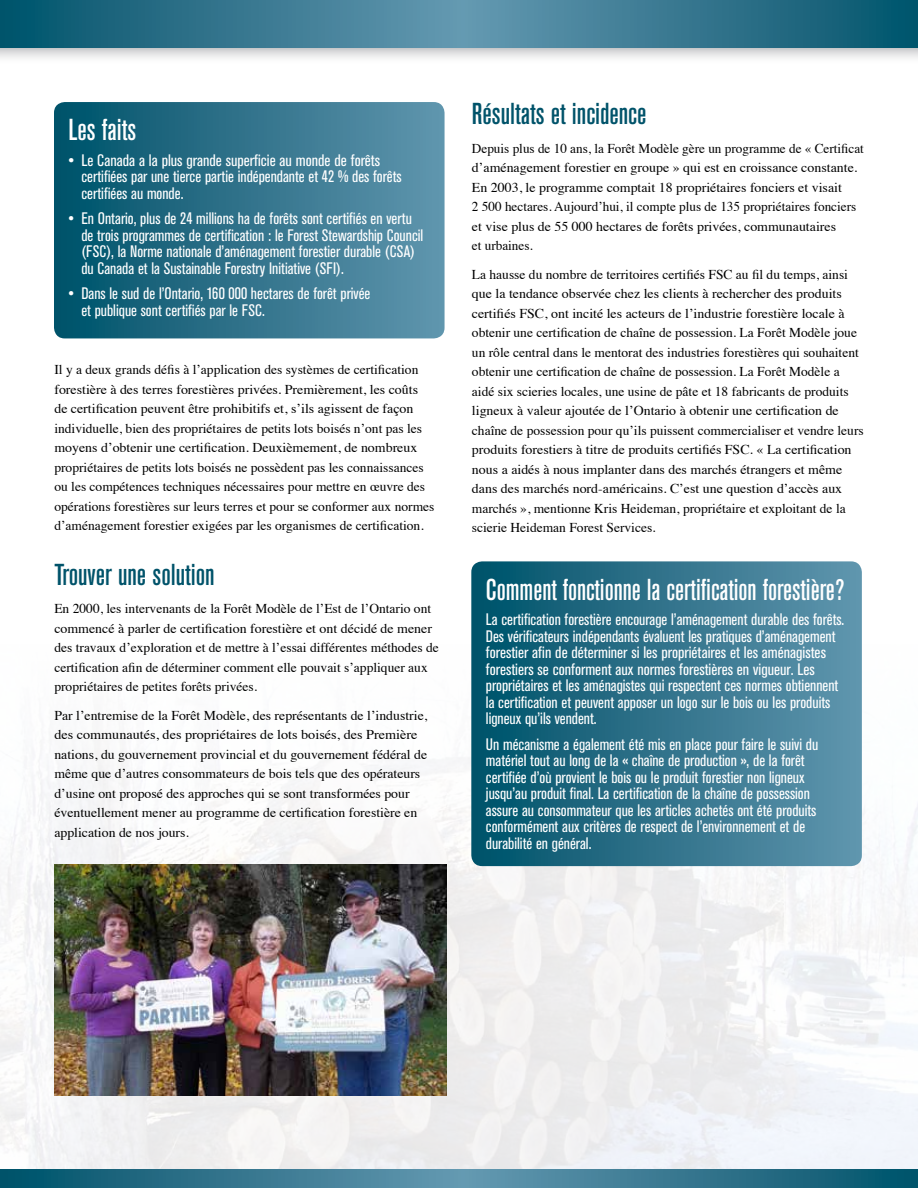
<style>
.page{position:relative;width:918px;height:1188px;background:#fff}
.page>*{position:absolute;margin:0;border:0;box-sizing:border-box;transform-origin:0 0}
.t1{font:500 condensed 30px "Akzidenz Grotesk BE";color:#fff;scale:.96 1}
.t2{font:500 condensed 30px "Akzidenz Grotesk BE";color:#00536a}
.t3{font:500 condensed 30px "Akzidenz Grotesk BE";color:#fff}
.t4{font:condensed 16.5px/16.5px "Akzidenz Grotesk BE";color:#fff}
.t5{font:13.5px/19.5px "Times";color:#000}
</style>
<div class="page">
<img style="left:0;top:740px;width:918px;height:429px">
<svg style="left:0;top:48px;width:918px;height:10px;background:#dedfe0"></svg>
<svg style="left:0;top:0;width:918px;height:48px;background:#34768e"></svg>
<svg style="left:0;top:1169px;width:918px;height:19px;background:#32758d"></svg>
<svg style="left:54px;top:102px;width:391px;height:236px;background:#2e728a"></svg>
<svg style="left:471px;top:561px;width:391px;height:305px;background:#31748c"></svg>
<img style="left:54px;top:864px;width:392px;height:231px">
<h1 class="t3" style="left:69px;top:114px;width:69px">Les faits</h1>
<p class="t4" style="left:81px;top:152px;width:322px;text-indent:-13px">• Le Canada a la plus grande superficie au monde de forêts certifiées par une tierce partie indépendante et 42 % des forêts certifiées au monde.</p>
<p class="t4" style="left:81px;top:211px;width:344px;text-indent:-13px">• En Ontario, plus de 24 millions ha de forêts sont certifiés en vertu de trois programmes de certification : le Forest Stewardship Council (FSC), la Norme nationale d’aménagement forestier durable (CSA) du Canada et la Sustainable Forestry Initiative (SFI).</p>
<p class="t4" style="left:81px;top:286px;width:291px;text-indent:-13px">• Dans le sud de l’Ontario, 160 000 hectares de forêt privée et publique sont certifiés par le FSC.</p>
<p class="t5" style="left:54px;top:359px;width:382px">Il y a deux grands défis à l’application des systèmes de certification forestière à des terres forestières privées. Premièrement, les coûts de certification peuvent être prohibitifs et, s’ils agissent de façon individuelle, bien des propriétaires de petits lots boisés n’ont pas les moyens d’obtenir une certification. Deuxièmement, de nombreux propriétaires de petits lots boisés ne possèdent pas les connaissances ou les compétences techniques nécessaires pour mettre en œuvre des opérations forestières sur leurs terres et pour se conformer aux normes d’aménagement forestier exigées par les organismes de certification.</p>
<h1 class="t2" style="left:54px;top:558px;width:162px">Trouver une solution</h1>
<p class="t5" style="left:54px;top:598px;width:386px">En 2000, les intervenants de la Forêt Modèle de l’Est de l’Ontario ont commencé à parler de certification forestière et ont décidé de mener des travaux d’exploration et de mettre à l’essai différentes méthodes de certification afin de déterminer comment elle pouvait s’appliquer aux propriétaires de petites forêts privées.</p>
<p class="t5" style="left:54px;top:704px;width:374px">Par l’entremise de la Forêt Modèle, des représentants de l’industrie, des communautés, des propriétaires de lots boisés, des Première nations, du gouvernement provincial et du gouvernement fédéral de même que d’autres consommateurs de bois tels que des opérateurs d’usine ont proposé des approches qui se sont transformées pour éventuellement mener au programme de certification forestière en application de nos jours.</p>
<h1 class="t2" style="left:472px;top:97px;width:176px">Résultats et incidence</h1>
<p class="t5" style="left:472px;top:137px;width:394px">Depuis plus de 10 ans, la Forêt Modèle gère un programme de « Certificat d’aménagement forestier en groupe » qui est en croissance constante.<br>En 2003, le programme comptait 18 propriétaires fonciers et visait<br>2 500 hectares. Aujourd’hui, il compte plus de 135 propriétaires fonciers et vise plus de 55 000 hectares de forêts privées, communautaires<br>et urbaines.</p>
<p class="t5" style="left:472px;top:263px;width:393px">La hausse du nombre de territoires certifiés FSC au fil du temps, ainsi que la tendance observée chez les clients à rechercher des produits certifiés FSC, ont incité les acteurs de l’industrie forestière locale à obtenir une certification de chaîne de possession. La Forêt Modèle joue un rôle central dans le mentorat des industries forestières qui souhaitent obtenir une certification de chaîne de possession. La Forêt Modèle a aidé six scieries locales, une usine de pâte et 18 fabricants de produits ligneux à valeur ajoutée de l’Ontario à obtenir une certification de chaîne de possession pour qu’ils puissent commercialiser et vendre leurs produits forestiers à titre de produits certifiés FSC. « La certification nous a aidés à nous implanter dans des marchés étrangers et même dans des marchés nord-américains. C’est une question d’accès aux marchés », mentionne Kris Heideman, propriétaire et exploitant de la scierie Heideman Forest Services.</p>
<h1 class="t1" style="left:486px;top:573px;width:375px">Comment fonctionne la certification forestière?</h1>
<p class="t4" style="left:486px;top:612px;width:360px">La certification forestière encourage l’aménagement durable des forêts.<br>Des vérificateurs indépendants évaluent les pratiques d’aménagement forestier afin de déterminer si les propriétaires et les aménagistes forestiers se conforment aux normes forestières en vigueur. Les propriétaires et les aménagistes qui respectent ces normes obtiennent la certification et peuvent apposer un logo sur le bois ou les produits ligneux qu’ils vendent.</p>
<p class="t4" style="left:486px;top:736px;width:334px">Un mécanisme a également été mis en place pour faire le suivi du matériel tout au long de la « chaîne de production », de la forêt certifiée d’où provient le bois ou le produit forestier non ligneux jusqu’au produit final. La certification de la chaîne de possession assure au consommateur que les articles achetés ont été produits conformément aux critères de respect de l’environnement et de durabilité en général.</p>
</div>
